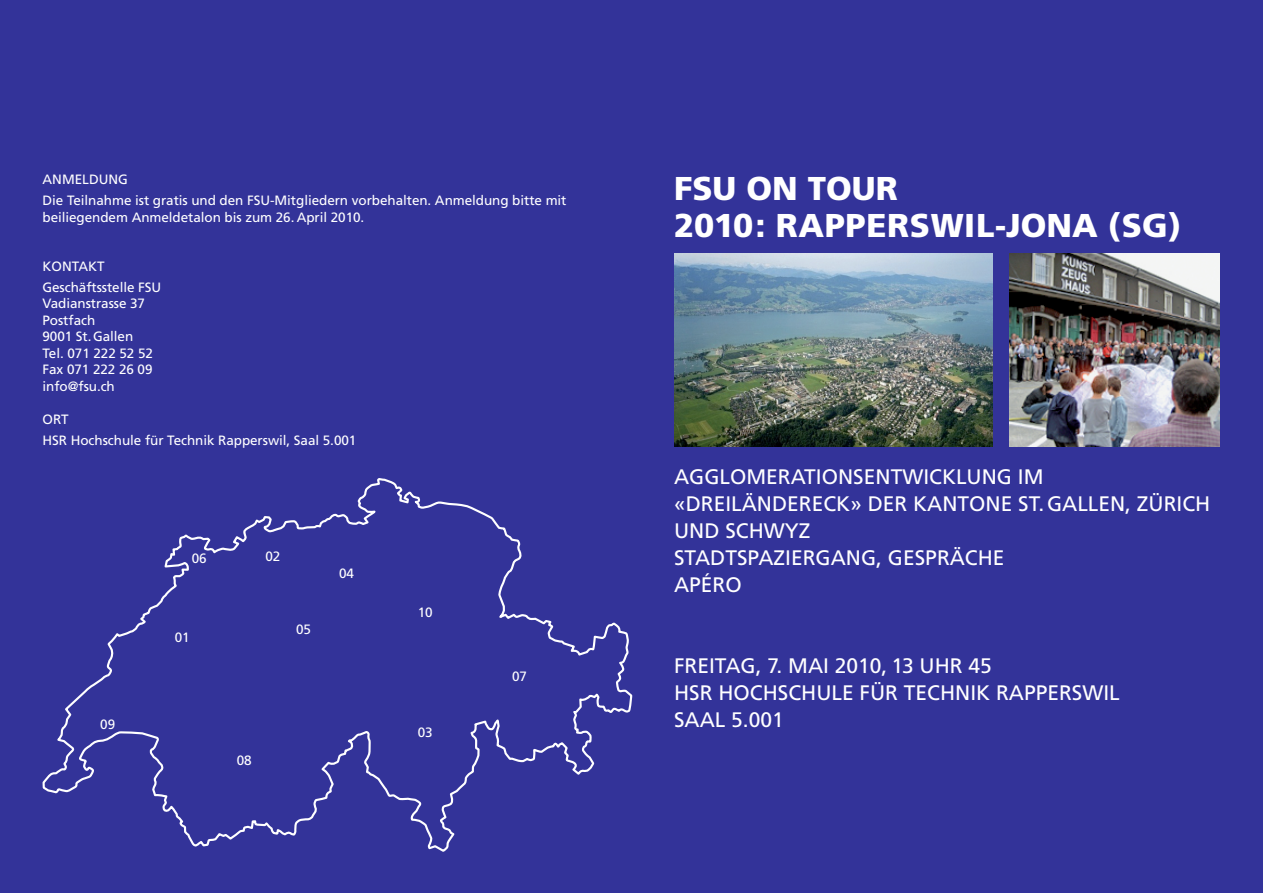
<style>
.page{position:relative;width:1263px;height:893px;background:#339}
.page>*{position:absolute;margin:0;border:0;box-sizing:border-box;transform-origin:0 0}
.t1{font:900 33px/36px "Frutiger";color:#fff}
.t2{font:21px/27px "Frutiger";color:#fff}
.t3{font:13.5px/16.5px "Frutiger";letter-spacing:-.005em;color:#fff}
</style>
<div class="page">
<img style="left:674px;top:253px;width:319px;height:193px">
<img style="left:1010px;top:253px;width:209px;height:193px">
<svg style="left:43px;top:478px;width:589px;height:374px"></svg>
<p class="t3" style="left:43px;top:169px;width:525px;line-height:20.7px">Anmeldung<br>Die Teilnahme ist gratis und den FSU-Mitgliedern vorbehalten. Anmeldung bitte mit</p>
<p class="t3" style="left:43px;top:209px;width:323px">beiliegendem Anmeldetalon bis zum 26. April 2010.</p>
<p class="t3" style="left:43px;top:256px;width:120px;line-height:20.7px">KONTAKT<br>Geschäftsstelle FSU</p>
<p class="t3" style="left:43px;top:296px;width:112px">Vadianstrasse 37<br>Postfach<br>9001 St.Gallen<br>Tel. 071 222 52 52<br>Fax 071 222 26 09 info@fsu.ch</p>
<p class="t3" style="left:43px;top:409px;width:315px;line-height:20.7px">ORT<br>HSR Hochschule für Technik Rapperswil, Saal 5.001</p>
<p class="t3" style="left:100px;top:716px;width:16px">09</p>
<p class="t3" style="left:192px;top:550px;width:16px">06</p>
<p class="t3" style="left:265px;top:548px;width:16px">02</p>
<p class="t3" style="left:175px;top:629px;width:16px">01</p>
<p class="t3" style="left:296px;top:621px;width:16px">05</p>
<p class="t3" style="left:339px;top:565px;width:16px">04</p>
<p class="t3" style="left:237px;top:752px;width:16px">08</p>
<p class="t3" style="left:418px;top:604px;width:16px">10</p>
<p class="t3" style="left:418px;top:724px;width:16px">03</p>
<p class="t3" style="left:512px;top:668px;width:16px">07</p>
<h1 class="t1" style="left:674px;top:171px;width:509px">FSU ON TOUR<br>2010: RAPPERSWIL-JONA (SG)</h1>
<h2 class="t2" style="left:674px;top:463px;width:538px">AGGLOMERATIONSENTWICKLUNG IM «DREILÄNDERECK» DER KANTONE ST.GALLEN, ZÜRICH<br>UND SCHWYZ<br>STADTSPAZIERGANG, GESPRÄCHE<br>APÉRO</h2>
<h2 class="t2" style="left:674px;top:652px;width:23px">Freitag</h2>
<h2 class="t2" style="left:756px;top:652px;width:238px">, 7. Mai 2010, 13 Uhr 45</h2>
<h2 class="t2" style="left:674px;top:679px;width:74px">HSR Hochschule</h2>
<h2 class="t2" style="left:859px;top:679px;width:14px">für</h2>
<h2 class="t2" style="left:904px;top:679px;width:25px">Technik</h2>
<h2 class="t2" style="left:996px;top:679px;width:27px">Rapperswil</h2>
<h2 class="t2" style="left:674px;top:706px;width:25px">Saal</h2>
<h2 class="t2" style="left:731px;top:706px;width:54px">5.001</h2>
</div>
